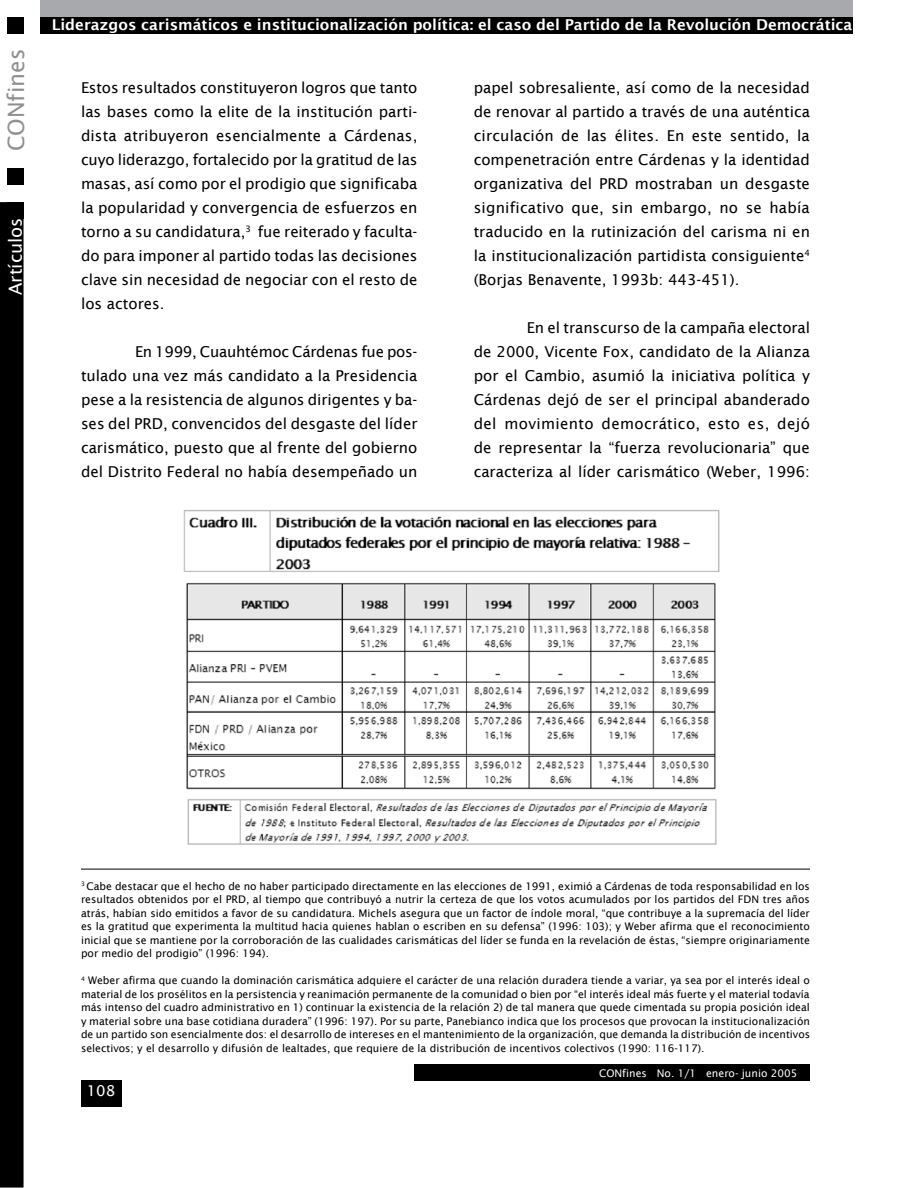
<style>
.page{position:relative;width:918px;height:1188px;background:#fff}
.page>*{position:absolute;margin:0;border:0;box-sizing:border-box;transform-origin:0 0}
.t1{font:22.5px "Lucida Sans";color:#8d8f92}
.t2{font:18px "Lucida Sans";color:#fff}
.t3{font:15px/24px "Lucida Sans";color:#000;text-align:justify}
.t4{font:600 15px "Lucida Sans";color:#fff}
.t5{font:15px "Lucida Sans";color:#fff}
.t6{font:10.5px/13.5px "Lucida Sans";color:#000;text-align:justify}
.t7{font:10.5px "Lucida Sans";color:#fff}
</style>
<div class="page">
<div style="left:81px;top:1080px;width:40px;height:27px;background:#000"></div>
<div style="left:414px;top:1064px;width:396px;height:17px;background:#000"></div>
<div style="left:40px;top:17px;width:813px;height:17px;background:#000"></div>
<div style="left:40px;top:0;width:813px;height:17px;background:#a7a9ac"></div>
<div style="left:7px;top:17px;width:17px;height:17px;background:#000"></div>
<div style="left:0;top:202px;width:24px;height:986px;background:#000"></div>
<div style="left:7px;top:168px;width:17px;height:17px;background:#000"></div>
<hr style="left:81px;top:869px;width:729px;height:1px;background:#000">
<img style="left:183px;top:510px;width:537px;height:335px">
<h1 class="t1" style="left:3px;top:151px;width:104px;rotate:-90deg">CONfines</h1>
<h2 class="t2" style="left:5px;top:295px;width:79px;rotate:-90deg">Artículos</h2>
<h3 class="t4" style="left:52px;top:16px;width:802px">Liderazgos carismáticos e institucionalización política: el caso del Partido de la Revolución Democrática</h3>
<p class="t3" style="left:81px;top:75px;width:338px">Estos resultados constituyeron logros que tanto las bases como la elite de la institución parti&shy;dista atribuyeron esencialmente a Cárdenas, cuyo liderazgo, fortalecido por la gratitud de las masas, así como por el prodigio que significaba la popularidad y convergencia de esfuerzos en torno a su candidatura,<sup>3</sup> fue reiterado y faculta&shy;do para imponer al partido todas las decisiones clave sin necesidad de negociar con el resto de los actores.</p>
<p class="t3" style="left:81px;top:339px;width:338px;text-indent:54px">En 1999, Cuauhtémoc Cárdenas fue pos&shy;tulado una vez más candidato a la Presidencia pese a la resistencia de algunos dirigentes y ba&shy;ses del PRD, convencidos del desgaste del líder carismático, puesto que al frente del gobierno del Distrito Federal no había desempeñado un</p>
<p class="t3" style="left:474px;top:75px;width:338px">papel sobresaliente, así como de la necesidad de renovar al partido a través de una auténtica circulación de las élites. En este sentido, la compenetración entre Cárdenas y la identidad organizativa del PRD mostraban un desgaste significativo que, sin embargo, no se había traducido en la rutinización del carisma ni en la institucionalización partidista consiguiente<sup>4 </sup>(Borjas Benavente, 1993b: 443-451).</p>
<p class="t3" style="left:474px;top:315px;width:338px;text-indent:53px">En el transcurso de la campaña electoral de 2000, Vicente Fox, candidato de la Alianza por el Cambio, asumió la iniciativa política y Cárdenas dejó de ser el principal abanderado del movimiento democrático, esto es, dejó de representar la “fuerza revolucionaria” que caracteriza al líder carismático (Weber, 1996:</p>
<p class="t6" style="left:81px;top:879px;width:731px"><sup>3</sup> Cabe destacar que el hecho de no haber participado directamente en las elecciones de 1991, eximió a Cárdenas de toda responsabilidad en los resultados obtenidos por el PRD, al tiempo que contribuyó a nutrir la certeza de que los votos acumulados por los partidos del FDN tres años atrás, habían sido emitidos a favor de su candidatura. Michels asegura que un factor de índole moral, “que contribuye a la supremacía del líder es la gratitud que experimenta la multitud hacia quienes hablan o escriben en su defensa” (1996: 103); y Weber afirma que el reconocimiento inicial que se mantiene por la corroboración de las cualidades carismáticas del líder se funda en la revelación de éstas, “siempre originariamente por medio del prodigio” (1996: 194).</p>
<p class="t6" style="left:81px;top:974px;width:731px"><sup>4</sup> Weber afirma que cuando la dominación carismática adquiere el carácter de una relación duradera tiende a variar, ya sea por el interés ideal o material de los prosélitos en la persistencia y reanimación permanente de la comunidad o bien por “el interés ideal más fuerte y el material todavía más intenso del cuadro administrativo en 1) continuar la existencia de la relación 2) de tal manera que quede cimentada su propia posición ideal y material sobre una base cotidiana duradera” (1996: 197). Por su parte, Panebianco indica que los procesos que provocan la institucionalización de un partido son esencialmente dos: el desarrollo de intereses en el mantenimiento de la organización, que demanda la distribución de incentivos selectivos; y el desarrollo y difusión de lealtades, que requiere de la distribución de incentivos colectivos (1990: 116-117).</p>
<h3 class="t5" style="left:87px;top:1082px;width:30px">108</h3>
<p class="t7" style="left:599px;top:1067px;width:200px">CONfines No. 1/1 enero- junio 2005</p>
</div>
